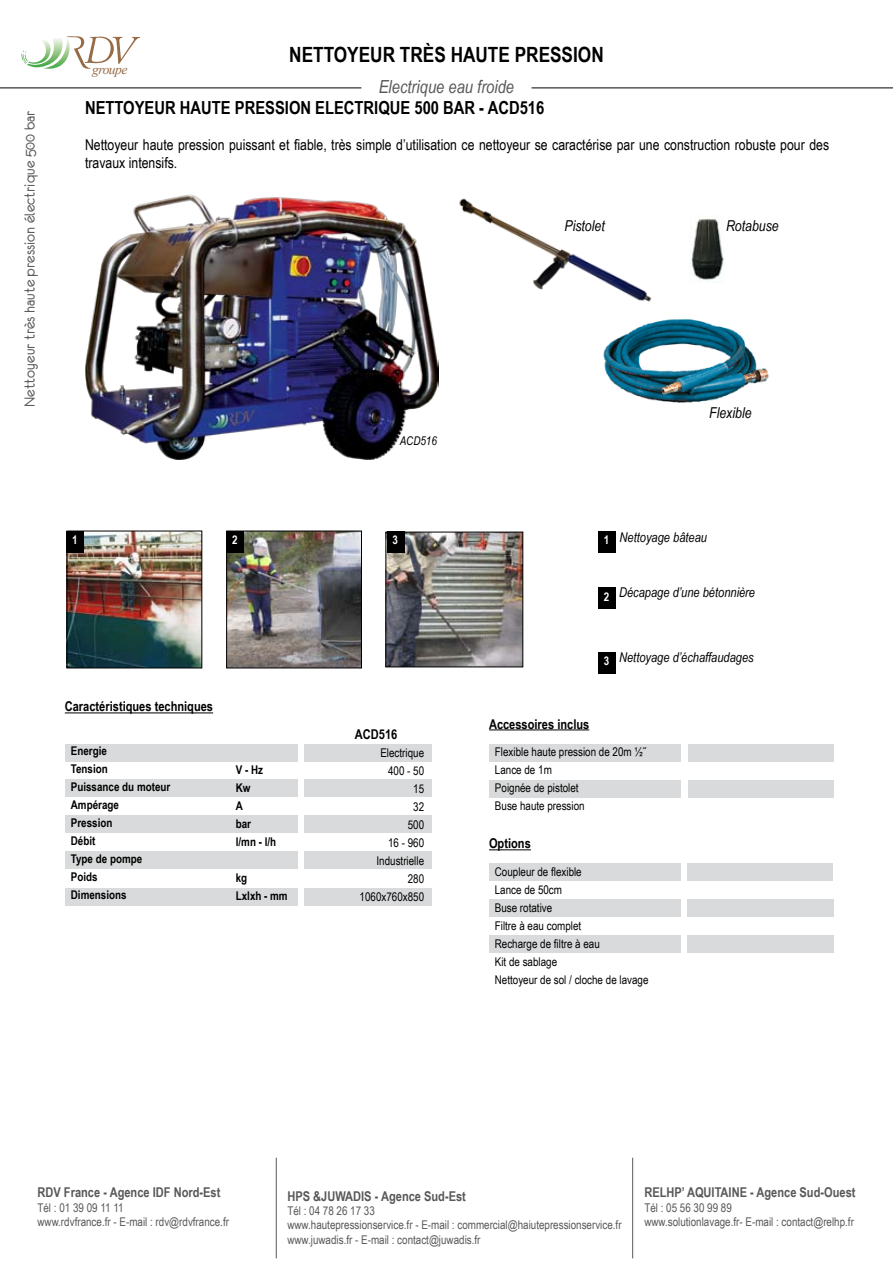
<style>
.page{position:relative;width:893px;height:1263px;background:#fff}
.page>*{position:absolute;margin:0;border:0;box-sizing:border-box;transform-origin:0 0}
.t1{font:700 21px "Arial Narrow";color:#000}
.t2{font:700 18px "Arial Narrow";color:#000}
.t3{font:italic 18px "Arial Narrow";color:#58585a}
.t4{font:16.5px "Eurofurenceregular";color:#58585a}
.t5{font:15px/18px "Arial Narrow";color:#000}
.t6{font:italic 15px "Arial Narrow";color:#000}
.t7{font:700 13.5px "Arial Narrow";color:#58585a}
.t8{font:italic 13.5px "Arial Narrow";color:#000}
.t9{font:700 13.5px "Arial Narrow";color:#000}
.t10{font:italic 13.5px "Times New Roman";letter-spacing:-.04em;color:#966b45}
.t11{font:700 13.5px "Arial Narrow";color:#000}
.t12{font:12px/18px "Arial Narrow";color:#000}
.t13{font:12px/14.4px "Arial Narrow";color:#58585a}
.t14{font:700 12px/18px "Arial Narrow";color:#000}
.t15{font:700 12px "Arial Narrow";color:#fff}
.t16{font:italic 12px "Arial Narrow";color:#000}
</style>
<div class="page">
<svg style="left:67px;top:36px;width:73px;height:33px"></svg>
<img style="left:44px;top:38px;width:29px;height:31px">
<img style="left:27px;top:38px;width:39px;height:30px">
<svg style="left:21px;top:50px;width:7px;height:14px"></svg>
<img style="left:28px;top:40px;width:24px;height:25px">
<hr style="left:0;top:88px;width:361px;height:1px;background:#000">
<hr style="left:531px;top:88px;width:362px;height:1px;background:#000">
<div style="left:65px;top:744px;width:233px;height:17px;background:#d9dadb"></div>
<div style="left:65px;top:779px;width:233px;height:17px;background:#d9dadb"></div>
<div style="left:65px;top:815px;width:233px;height:17px;background:#d9dadb"></div>
<div style="left:65px;top:888px;width:233px;height:17px;background:#d9dadb"></div>
<div style="left:65px;top:851px;width:233px;height:17px;background:#d9dadb"></div>
<div style="left:304px;top:744px;width:128px;height:17px;background:#d9dadb"></div>
<div style="left:304px;top:779px;width:128px;height:17px;background:#d9dadb"></div>
<div style="left:304px;top:815px;width:128px;height:17px;background:#d9dadb"></div>
<div style="left:304px;top:888px;width:128px;height:17px;background:#d9dadb"></div>
<div style="left:304px;top:851px;width:128px;height:17px;background:#d9dadb"></div>
<hr style="left:65px;top:712px;width:148px;height:1px;background:#000">
<div style="left:489px;top:744px;width:191px;height:17px;background:#d9dadb"></div>
<div style="left:489px;top:780px;width:191px;height:17px;background:#d9dadb"></div>
<hr style="left:489px;top:729px;width:100px;height:1px;background:#000">
<div style="left:489px;top:900px;width:191px;height:17px;background:#d9dadb"></div>
<div style="left:489px;top:936px;width:191px;height:17px;background:#d9dadb"></div>
<div style="left:687px;top:900px;width:146px;height:17px;background:#d9dadb"></div>
<div style="left:687px;top:936px;width:146px;height:17px;background:#d9dadb"></div>
<div style="left:489px;top:864px;width:191px;height:17px;background:#d9dadb"></div>
<hr style="left:489px;top:849px;width:42px;height:1px;background:#000">
<div style="left:687px;top:864px;width:146px;height:17px;background:#d9dadb"></div>
<div style="left:688px;top:744px;width:145px;height:17px;background:#d9dadb"></div>
<div style="left:688px;top:780px;width:145px;height:17px;background:#d9dadb"></div>
<img style="left:388px;top:534px;width:133px;height:131px">
<div style="left:386px;top:532px;width:137px;height:135px;border:1px solid #000"></div>
<img style="left:228px;top:533px;width:132px;height:133px">
<div style="left:226px;top:531px;width:136px;height:137px;border:1px solid #000"></div>
<img style="left:69px;top:533px;width:131px;height:133px">
<div style="left:67px;top:531px;width:135px;height:137px;border:1px solid #000"></div>
<div style="left:67px;top:531px;width:17px;height:21px;background:#000"></div>
<div style="left:598px;top:531px;width:17px;height:21px;background:#000"></div>
<div style="left:387px;top:531px;width:17px;height:21px;background:#000"></div>
<div style="left:227px;top:531px;width:17px;height:21px;background:#000"></div>
<div style="left:598px;top:588px;width:17px;height:21px;background:#000"></div>
<div style="left:598px;top:652px;width:17px;height:22px;background:#000"></div>
<img style="left:85px;top:195px;width:353px;height:264px">
<img style="left:459px;top:198px;width:193px;height:104px">
<img style="left:691px;top:218px;width:33px;height:65px">
<img style="left:603px;top:319px;width:166px;height:84px">
<hr style="left:276px;top:1158px;width:1px;height:100px;background:#58585a">
<hr style="left:632px;top:1158px;width:1px;height:100px;background:#58585a">
<h3 class="t4" style="left:21px;top:407px;width:298px;rotate:-90deg">Nettoyeur très haute pression électrique 500 bar</h3>
<p class="t10" style="left:92px;top:60px;width:37px">groupe</p>
<h1 class="t1" style="left:289px;top:39px;width:316px">NETTOYEUR TRèS HAUTE PRESSION</h1>
<h2 class="t3" style="left:379px;top:74px;width:137px">Electrique eau froide</h2>
<h2 class="t2" style="left:85px;top:94px;width:22px">Nettoyeur</h2>
<h2 class="t2" style="left:180px;top:94px;width:11px">haute</h2>
<h2 class="t2" style="left:235px;top:94px;width:11px">pression</h2>
<h2 class="t2" style="left:315px;top:94px;width:231px">ELECTRIQUE 500 BAR - ACD516</h2>
<p class="t5" style="left:85px;top:135px;width:746px">Nettoyeur haute pression puissant et fiable, très simple d’utilisation ce nettoyeur se caractérise par une construction robuste pour des travaux intensifs.</p>
<p class="t6" style="left:564px;top:215px;width:42px">Pistolet</p>
<p class="t6" style="left:726px;top:215px;width:54px">Rotabuse</p>
<p class="t16" style="left:400px;top:432px;width:39px">ACD516</p>
<p class="t6" style="left:709px;top:402px;width:44px">Flexible</p>
<p class="t15" style="left:72px;top:531px;width:7px">1</p>
<p class="t15" style="left:232px;top:531px;width:7px">2</p>
<p class="t15" style="left:393px;top:531px;width:7px">3</p>
<p class="t15" style="left:604px;top:531px;width:7px">1</p>
<p class="t8" style="left:620px;top:528px;width:89px">Nettoyage bâteau</p>
<p class="t15" style="left:604px;top:587px;width:7px">2</p>
<p class="t8" style="left:619px;top:583px;width:138px">Décapage d’une bétonnière</p>
<p class="t15" style="left:604px;top:652px;width:7px">3</p>
<p class="t8" style="left:619px;top:648px;width:136px">Nettoyage d’échaffaudages</p>
<p class="t9" style="left:65px;top:696px;width:150px">Caractéristiques techniques</p>
<p class="t14" style="left:71px;top:741px;width:101px">Energie<br>Tension<br>Puissance du moteur<br>Ampérage<br>Pression<br>Débit<br>Type de pompe<br>Poids<br>Dimensions</p>
<p class="t14" style="left:236px;top:760px;width:42px">V - Hz<br>Kw<br>A<br>bar<br>l/mn - l/h</p>
<p class="t14" style="left:236px;top:868px;width:53px">kg<br>Lxlxh - mm</p>
<p class="t11" style="left:355px;top:724px;width:44px">ACD516</p>
<p class="t12" style="left:360px;top:743px;width:66px;text-align:right">Electrique<br>400 - 50<br>15<br>32<br>500<br>16 - 960<br>Industrielle<br>280<br>1060x760x850</p>
<p class="t9" style="left:489px;top:713px;width:102px">Accessoires inclus</p>
<p class="t12" style="left:495px;top:742px;width:152px">Flexible haute pression de 20m ½˝<br>Lance de 1m<br>Poignée de pistolet<br>Buse haute pression</p>
<p class="t9" style="left:489px;top:833px;width:43px">Options</p>
<p class="t12" style="left:495px;top:862px;width:155px">Coupleur de flexible<br>Lance de 50cm<br>Buse rotative<br>Filtre à eau complet<br>Recharge de filtre à eau<br>Kit de sablage<br>Nettoyeur de sol / cloche de lavage</p>
<p class="t7" style="left:37px;top:1182px;width:184px">RDV France - Agence IDF Nord-Est</p>
<p class="t13" style="left:37px;top:1200px;width:193px">Tél : 01 39 09 11 11<br>www.rdvfrance.fr - E-mail : rdv@rdvfrance.fr</p>
<p class="t7" style="left:287px;top:1185px;width:180px">HPS &amp;JUWADIS - Agence Sud-Est</p>
<p class="t13" style="left:287px;top:1203px;width:336px">Tél : 04 78 26 17 33<br>www.hautepressionservice.fr - E-mail : commercial@haiutepressionservice.fr www.juwadis.fr - E-mail : contact@juwadis.fr</p>
<p class="t7" style="left:644px;top:1182px;width:213px">RELHP’ AQUITAINE - Agence Sud-Ouest</p>
<p class="t13" style="left:644px;top:1200px;width:211px">Tél : 05 56 30 99 89<br>www.solutionlavage.fr- E-mail : contact@relhp.fr</p>
</div>
